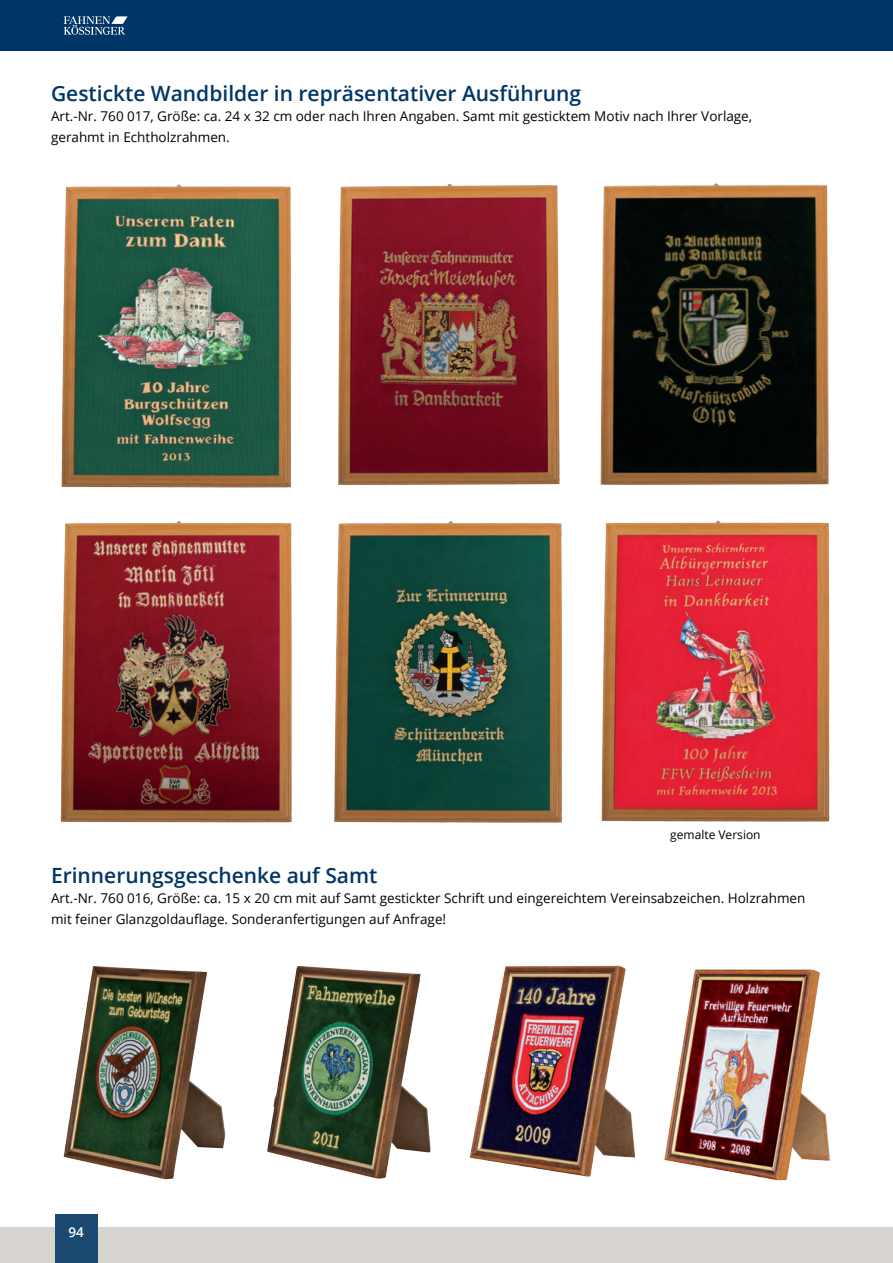
<style>
.page{position:relative;width:893px;height:1263px;background:#fff}
.page>*{position:absolute;margin:0;border:0;box-sizing:border-box;transform-origin:0 0}
.t1{font:600 21px "Open Sans";color:#003667}
.t2{font:13.5px/20.2px "Open Sans";color:#000}
.t3{font:600 13.5px "Open Sans";color:#fff}
.t4{font:12px "Open Sans";color:#000}
</style>
<div class="page">
<div style="left:0;top:0;width:893px;height:51px;background:#003667"></div>
<svg style="left:64px;top:16px;width:64px;height:19px"></svg>
<div style="left:0;top:1227px;width:893px;height:36px;background:#d7d3ce"></div>
<img style="left:601px;top:520px;width:229px;height:302px">
<img style="left:61px;top:184px;width:231px;height:304px">
<img style="left:600px;top:183px;width:229px;height:302px">
<img style="left:338px;top:183px;width:222px;height:302px">
<img style="left:60px;top:521px;width:232px;height:301px">
<img style="left:334px;top:521px;width:228px;height:302px">
<img style="left:63px;top:966px;width:163px;height:214px">
<img style="left:267px;top:966px;width:164px;height:213px">
<img style="left:469px;top:965px;width:167px;height:212px">
<img style="left:664px;top:969px;width:166px;height:212px">
<div style="left:55px;top:1214px;width:43px;height:49px;background:#1b4970"></div>
<h1 class="t1" style="left:51px;top:79px;width:532px">Gestickte Wandbilder in repräsentativer Ausführung</h1>
<p class="t2" style="left:51px;top:106px;width:703px">Art.-Nr. 760 017, Größe: ca. 24 x 32 cm oder nach Ihren Angaben. Samt mit gesticktem Motiv nach Ihrer Vorlage, gerahmt in Echtholzrahmen.</p>
<p class="t4" style="left:670px;top:827px;width:92px">gemalte Version</p>
<h1 class="t1" style="left:51px;top:861px;width:328px">Erinnerungsgeschenke auf Samt</h1>
<p class="t2" style="left:51px;top:888px;width:756px">Art.-Nr. 760 016, Größe: ca. 15 x 20 cm mit auf Samt gestickter Schrift und eingereichtem Vereinsabzeichen. Holzrahmen mit feiner Glanzgoldauflage. Sonderanfertigungen auf Anfrage!</p>
<p class="t3" style="left:69px;top:1223px;width:17px">94</p>
</div>
